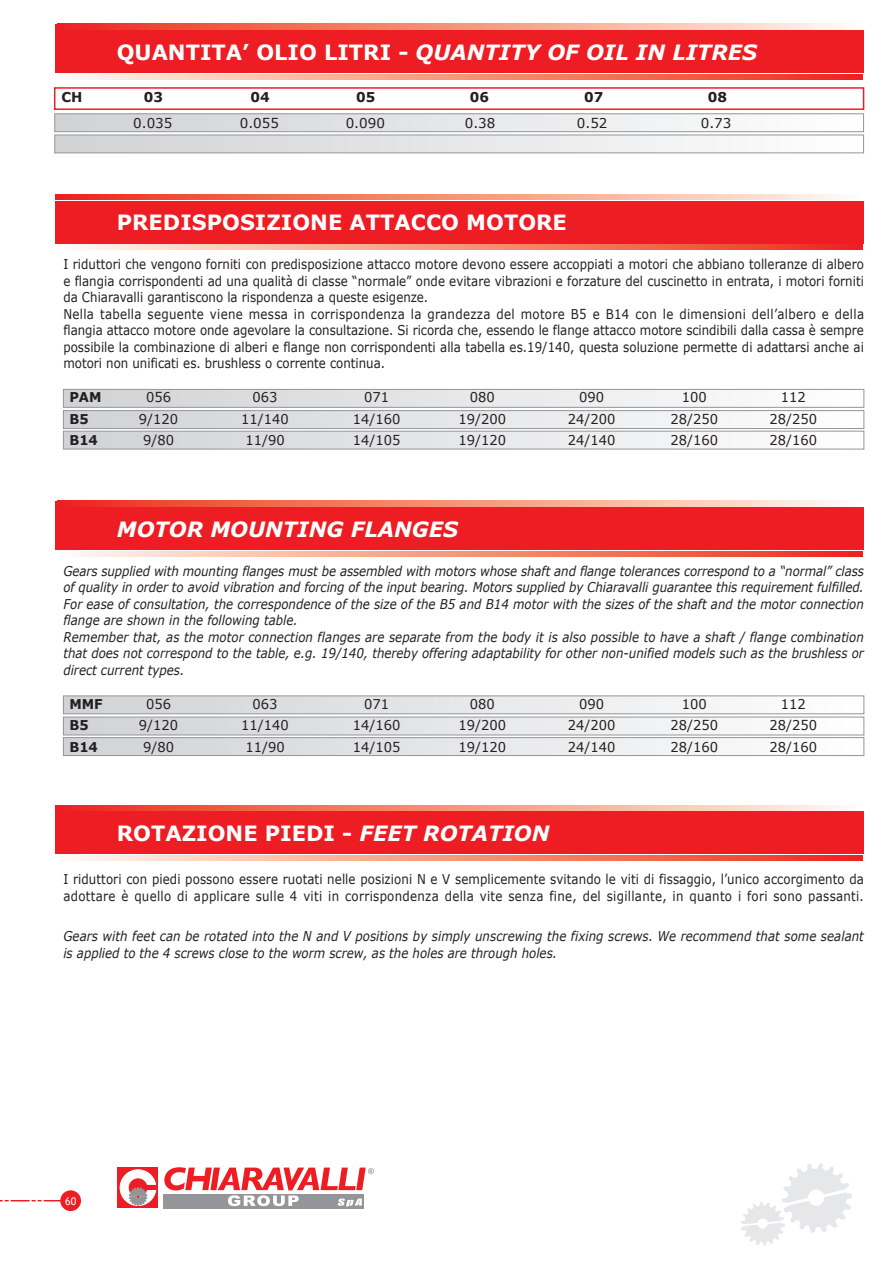
<style>
.page{position:relative;width:893px;height:1263px;background:#fff}
.page>*{position:absolute;margin:0;border:0;box-sizing:border-box;transform-origin:0 0}
.t1{font:italic 700 21px "Verdana";color:#fff}
.t2{font:700 21px "Verdana";color:#fff}
.t3{font:13.5px/16.5px "Verdana";letter-spacing:.005em;color:#231f20;scale:.87 1}
.t4{font:italic 13.5px/16.5px "Verdana";color:#231f20;scale:.87 1}
.t5{font:13.5px "Verdana";letter-spacing:.005em;color:#231f20}
.t6{font:700 13.5px "Verdana";color:#231f20}
.t7{font:10.5px "Trebuchet MS";color:#fff}
.s1{font-style:normal}
.s2{font-style:italic}
</style>
<div class="page">
<div style="left:60px;top:1190px;width:21px;height:21px;background:#ee1d23;border-radius:50%"></div>
<svg style="left:0;top:1200px;width:60px;height:1px"></svg>
<svg style="left:54px;top:113px;width:810px;height:41px"></svg>
<div style="left:54px;top:87px;width:810px;height:23px;border:2px solid #ee1d23"></div>
<div style="left:55px;top:31px;width:808px;height:42px;background:#ee1d23"></div>
<svg style="left:57px;top:24px;width:753px;height:5px;background:#f58d76"></svg>
<div style="left:810px;top:24px;width:47px;height:5px;background:#fef6f2"></div>
<svg style="left:860px;top:74px;width:3px;height:5px"></svg>
<svg style="left:74px;top:74px;width:786px;height:5px;background:#f5927c"></svg>
<svg style="left:63px;top:389px;width:802px;height:61px"></svg>
<div style="left:55px;top:201px;width:808px;height:42px;background:#ee1d23"></div>
<svg style="left:55px;top:194px;width:2px;height:6px"></svg>
<svg style="left:57px;top:194px;width:734px;height:6px;background:#f58a73"></svg>
<div style="left:791px;top:194px;width:66px;height:6px;background:#fdf4ee"></div>
<svg style="left:860px;top:245px;width:3px;height:5px"></svg>
<svg style="left:74px;top:245px;width:786px;height:5px;background:#f5927c"></svg>
<svg style="left:63px;top:695px;width:802px;height:61px"></svg>
<div style="left:55px;top:508px;width:808px;height:42px;background:#ee1d23"></div>
<svg style="left:57px;top:501px;width:696px;height:5px;background:#f4866e"></svg>
<svg style="left:753px;top:501px;width:87px;height:5px"></svg>
<svg style="left:860px;top:551px;width:3px;height:5px"></svg>
<svg style="left:80px;top:551px;width:780px;height:5px;background:#f5917b"></svg>
<div style="left:61px;top:551px;width:19px;height:5px;background:#fefaf8"></div>
<div style="left:55px;top:812px;width:808px;height:42px;background:#ee1d23"></div>
<svg style="left:57px;top:805px;width:788px;height:5px;background:#f5917b"></svg>
<svg style="left:860px;top:855px;width:3px;height:6px"></svg>
<div style="left:797px;top:855px;width:63px;height:6px;background:#ee2b27"></div>
<svg style="left:76px;top:855px;width:721px;height:6px;background:#f69b83"></svg>
<svg style="left:741px;top:1163px;width:111px;height:83px"></svg>
<div style="left:118px;top:1168px;width:40px;height:40px;background:#ee1d23"></div>
<svg style="left:119px;top:1169px;width:38px;height:37px"></svg>
<div style="left:164px;top:1194px;width:200px;height:14px;background:#939598"></div>
<svg style="left:164px;top:1167px;width:210px;height:39px"></svg>
<h1 class="t1" style="left:117px;top:39px;width:642px"><span class="s1">QUANTITA’ OLIO LITRI -</span> QUANTITY OF OIL IN LITRES</h1>
<p class="t6" style="left:61px;top:89px;width:23px">CH</p>
<p class="t6" style="left:144px;top:89px;width:21px">03</p>
<p class="t6" style="left:250px;top:89px;width:21px">04</p>
<p class="t6" style="left:356px;top:89px;width:21px">05</p>
<p class="t6" style="left:470px;top:89px;width:21px">06</p>
<p class="t6" style="left:584px;top:89px;width:21px">07</p>
<p class="t6" style="left:708px;top:89px;width:21px">08</p>
<p class="t5" style="left:133px;top:115px;width:41px">0.035</p>
<p class="t5" style="left:240px;top:115px;width:41px">0.055</p>
<p class="t5" style="left:346px;top:115px;width:41px">0.090</p>
<p class="t5" style="left:465px;top:115px;width:32px">0.38</p>
<p class="t5" style="left:577px;top:115px;width:32px">0.52</p>
<p class="t5" style="left:701px;top:115px;width:32px">0.73</p>
<h1 class="t2" style="left:117px;top:209px;width:452px">PREDISPOSIZIONE ATTACCO MOTORE</h1>
<p class="t3" style="left:63px;top:256px;width:922px">I riduttori che vengono forniti con predisposizione attacco motore devono essere accoppiati a motori che abbiano tolleranze di albero e flangia corrispondenti ad una qualità di classe “normale” onde evitare vibrazioni e forzature del cuscinetto in entrata, i motori forniti da Chiaravalli garantiscono la rispondenza a queste esigenze.<br>Nella tabella seguente viene messa in corrispondenza la grandezza del motore B5 e B14 con le dimensioni dell’albero e della flangia attacco motore onde agevolare la consultazione. Si ricorda che, essendo le flange attacco motore scindibili dalla cassa è sempre possibile la combinazione di alberi e flange non corrispondenti alla tabella es.19/140, questa soluzione permette di adattarsi anche ai motori non unificati es. brushless o corrente continua.</p>
<p class="t6" style="left:69px;top:389px;width:34px">PAM</p>
<p class="t5" style="left:146px;top:389px;width:26px">056</p>
<p class="t5" style="left:253px;top:389px;width:26px">063</p>
<p class="t5" style="left:364px;top:389px;width:26px">071</p>
<p class="t5" style="left:470px;top:389px;width:26px">080</p>
<p class="t5" style="left:579px;top:389px;width:26px">090</p>
<p class="t5" style="left:682px;top:389px;width:26px">100</p>
<p class="t5" style="left:781px;top:389px;width:26px">112</p>
<p class="t6" style="left:69px;top:410px;width:21px">B5</p>
<p class="t5" style="left:139px;top:410px;width:41px">9/120</p>
<p class="t5" style="left:241px;top:410px;width:49px">11/140</p>
<p class="t5" style="left:353px;top:410px;width:49px">14/160</p>
<p class="t5" style="left:458px;top:410px;width:49px">19/200</p>
<p class="t5" style="left:568px;top:410px;width:49px">24/200</p>
<p class="t5" style="left:670px;top:410px;width:49px">28/250</p>
<p class="t5" style="left:769px;top:410px;width:49px">28/250</p>
<p class="t6" style="left:69px;top:432px;width:30px">B14</p>
<p class="t5" style="left:143px;top:432px;width:32px">9/80</p>
<p class="t5" style="left:245px;top:432px;width:41px">11/90</p>
<p class="t5" style="left:353px;top:432px;width:49px">14/105</p>
<p class="t5" style="left:458px;top:432px;width:49px">19/120</p>
<p class="t5" style="left:568px;top:432px;width:49px">24/140</p>
<p class="t5" style="left:670px;top:432px;width:49px">28/160</p>
<p class="t5" style="left:769px;top:432px;width:49px">28/160</p>
<h1 class="t1" style="left:117px;top:516px;width:343px">MOTOR MOUNTING FLANGES</h1>
<p class="t4" style="left:63px;top:562px;width:921px">Gears supplied with mounting flanges must be assembled with motors whose shaft and flange tolerances correspond to a “normal” class of quality in order to avoid vibration and forcing of the input bearing. Motors supplied by Chiaravalli guarantee this requirement fulfilled.<br>For ease of consultation, the correspondence of the size of the B5 and B14 motor with the sizes of the shaft and the motor connection flange are shown in the following table.<br>Remember that, as the motor connection flanges are separate from the body it is also possible to have a shaft / flange combination that does not correspond to the table, e.g. 19/140, thereby offering adaptability for other non-unified models such as the brushless or direct current types.</p>
<p class="t6" style="left:69px;top:695px;width:35px">MMF</p>
<p class="t5" style="left:146px;top:695px;width:26px">056</p>
<p class="t5" style="left:253px;top:695px;width:26px">063</p>
<p class="t5" style="left:364px;top:695px;width:26px">071</p>
<p class="t5" style="left:470px;top:695px;width:26px">080</p>
<p class="t5" style="left:579px;top:695px;width:26px">090</p>
<p class="t5" style="left:682px;top:695px;width:26px">100</p>
<p class="t5" style="left:781px;top:695px;width:26px">112</p>
<p class="t6" style="left:69px;top:717px;width:21px">B5</p>
<p class="t5" style="left:139px;top:717px;width:41px">9/120</p>
<p class="t5" style="left:241px;top:717px;width:49px">11/140</p>
<p class="t5" style="left:353px;top:717px;width:49px">14/160</p>
<p class="t5" style="left:458px;top:717px;width:49px">19/200</p>
<p class="t5" style="left:568px;top:717px;width:49px">24/200</p>
<p class="t5" style="left:670px;top:717px;width:49px">28/250</p>
<p class="t5" style="left:769px;top:717px;width:49px">28/250</p>
<p class="t6" style="left:69px;top:738px;width:30px">B14</p>
<p class="t5" style="left:143px;top:738px;width:32px">9/80</p>
<p class="t5" style="left:245px;top:738px;width:41px">11/90</p>
<p class="t5" style="left:353px;top:738px;width:49px">14/105</p>
<p class="t5" style="left:458px;top:738px;width:49px">19/120</p>
<p class="t5" style="left:568px;top:738px;width:49px">24/140</p>
<p class="t5" style="left:670px;top:738px;width:49px">28/160</p>
<p class="t5" style="left:769px;top:738px;width:49px">28/160</p>
<h1 class="t2" style="left:117px;top:820px;width:434px">ROTAZIONE PIEDI - <span class="s2">FEET ROTATION</span></h1>
<p class="t3" style="left:63px;top:871px;width:921px">I riduttori con piedi possono essere ruotati nelle posizioni N e V semplicemente svitando le viti di fissaggio, l’unico accorgimento da adottare è quello di applicare sulle 4 viti in corrispondenza della vite senza fine, del sigillante, in quanto i fori sono passanti.</p>
<p class="t4" style="left:63px;top:928px;width:921px">Gears with feet can be rotated into the N and V positions by simply unscrewing the fixing screws. We recommend that some sealant is applied to the 4 screws close to the worm screw, as the holes are through holes.</p>
<p class="t7" style="left:65px;top:1195px;width:13px">60</p>
</div>
